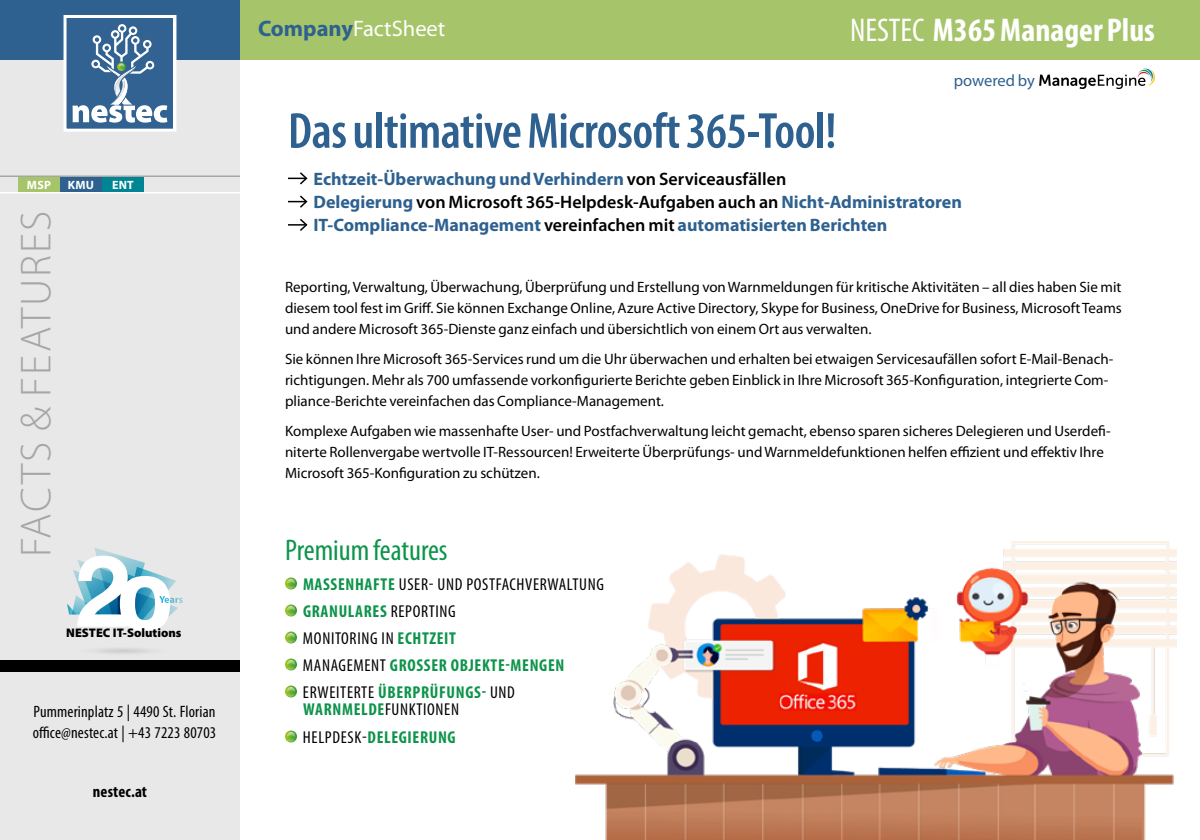
<style>
.page{position:relative;width:1200px;height:840px;background:#fff}
.page>*{position:absolute;margin:0;border:0;box-sizing:border-box;transform-origin:0 0}
.t1{font:600 condensed 51px "Myriad Pro";letter-spacing:-.01em;color:#2e618f}
.t2{font:300 43.5px "Myriad Pro";letter-spacing:.045em;color:#a6a6a6}
.t3{font:700 condensed 33px "Myriad Pro";color:#fff}
.t4{font:condensed 30px "Myriad Pro";color:#0e944b}
.t5{font:22.5px "Myriad Pro";color:#fff}
.t6{font:700 18px/23.2px "Myriad Pro";color:#2e618f}
.t7{font:condensed 17.25px/27px "Myriad Pro";letter-spacing:.04em;color:#000}
.t8{font:700 condensed 17.25px/27px "Myriad Pro";letter-spacing:.04em;color:#0e944b}
.t9{font:condensed 16.5px/21px "Myriad Pro";letter-spacing:.01em;color:#000}
.t10{font:700 condensed 16.5px "Myriad Pro";letter-spacing:.01em;color:#000}
.t11{font:16.5px "Myriad Pro";letter-spacing:-.005em;color:#2e618f}
.t12{font:15px/21px "Myriad Pro";color:#000}
.t13{font:900 12.45px "Myriad Pro";color:#000}
.t14{font:700 12px "Myriad Pro";letter-spacing:.02em;color:#fff}
.s1{font-weight:700;color:#2e618f}
.s2{font-weight:400}
.s3{font-weight:600;color:#000}
.s4{font-weight:700;color:#0e944b}
.s5{font-weight:400;color:#000}
</style>
<div class="page">
<div style="left:0;top:0;width:240px;height:60px;background:#2e618f"></div>
<div style="left:0;top:60px;width:240px;height:780px;background:#e8e8e8"></div>
<div style="left:240px;top:0;width:960px;height:60px;background:#a6c469"></div>
<div style="left:0;top:660px;width:240px;height:12px;background:#000"></div>
<svg style="left:97px;top:648px;width:52px;height:6px"></svg>
<svg style="left:67px;top:548px;width:116px;height:83px"></svg>
<hr style="left:0;top:176px;width:240px;height:1px;background:#a6a6a6">
<hr style="left:0;top:192px;width:240px;height:2px;background:#fff">
<svg style="left:63px;top:15px;width:114px;height:117px"></svg>
<div style="left:18px;top:177px;width:42px;height:15px;background:#a6c469"></div>
<div style="left:60px;top:177px;width:42px;height:15px;background:#2e618f"></div>
<div style="left:102px;top:177px;width:42px;height:15px;background:#008594"></div>
<svg style="left:288px;top:172px;width:20px;height:13px"></svg>
<svg style="left:288px;top:195px;width:20px;height:13px"></svg>
<svg style="left:288px;top:218px;width:20px;height:13px"></svg>
<img style="left:576px;top:541px;width:600px;height:299px">
<svg style="left:285px;top:578px;width:12px;height:12px"></svg>
<svg style="left:285px;top:604px;width:12px;height:12px"></svg>
<svg style="left:285px;top:632px;width:12px;height:12px"></svg>
<svg style="left:285px;top:658px;width:12px;height:12px"></svg>
<svg style="left:285px;top:686px;width:12px;height:12px"></svg>
<svg style="left:285px;top:730px;width:12px;height:12px"></svg>
<svg style="left:1039px;top:69px;width:116px;height:20px"></svg>
<p class="t14" style="left:27px;top:177px;width:26px">MSP</p>
<p class="t14" style="left:68px;top:177px;width:28px">KMU</p>
<p class="t14" style="left:112px;top:177px;width:23px">ENT</p>
<h2 class="t2" style="left:10px;top:557px;width:349px;rotate:-90deg">FACTS &amp; FEATURES</h2>
<p class="t13" style="left:66px;top:624px;width:117px">NESTEC IT-Solutions</p>
<p class="t9" style="left:33px;top:701px;width:185px">Pummerinplatz 5 | 4490 St. Florian office@nestec.at | +43 7223 80703</p>
<p class="t10" style="left:93px;top:781px;width:56px">nestec.at</p>
<h3 class="t5" style="left:258px;top:15px;width:189px"><span class="s1">Company</span>FactSheet</h3>
<h3 class="t3" style="left:850px;top:10px;width:307px"><span class="s2">NESTEC</span> M365 Manager Plus</h3>
<p class="t11" style="left:954px;top:70px;width:83px">powered by</p>
<h1 class="t1" style="left:288px;top:99px;width:550px">Das ultimative Microsoft 365-Tool!</h1>
<p class="t6" style="left:313px;top:166px;width:650px">Echtzeit-Überwachung und Verhindern <span class="s3">von Serviceausfällen<br></span>Delegierung <span class="s3">von Microsoft 365-Helpdesk-Aufgaben auch an</span> Nicht-Administratoren<br>IT-Compliance-Management <span class="s3">vereinfachen mit</span> automatisierten Berichten</p>
<p class="t12" style="left:285px;top:276px;width:838px;text-align:justify">Reporting, Verwaltung, Überwachung, Überprüfung und Erstellung von Warnmeldungen für kritische Aktivitäten – all dies haben Sie mit diesem tool fest im Griff. Sie können Exchange Online, Azure Active Directory, Skype for Business, OneDrive for Business, Microsoft Teams und andere Microsoft 365-Dienste ganz einfach und übersichtlich von einem Ort aus verwalten.</p>
<p class="t12" style="left:285px;top:348px;width:830px">Sie können Ihre Microsoft 365-Services rund um die Uhr überwachen und erhalten bei etwaigen Servicesaufällen sofort E-Mail-Benach&shy;richtigungen. Mehr als 700 umfassende vorkonfigurierte Berichte geben Einblick in Ihre Microsoft 365-Konfiguration, integrierte Com&shy;pliance-Berichte vereinfachen das Compliance-Management.</p>
<p class="t12" style="left:285px;top:420px;width:827px">Komplexe Aufgaben wie massenhafte User- und Postfachverwaltung leicht gemacht, ebenso sparen sicheres Delegieren und Userdefi&shy;niterte Rollenvergabe wertvolle IT-Ressourcen! Erweiterte Überprüfungs- und Warnmeldefunktionen helfen effizient und effektiv Ihre<br>Microsoft 365-Konfiguration zu schützen.</p>
<h3 class="t4" style="left:285px;top:531px;width:164px">Premium features</h3>
<p class="t7" style="left:303px;top:570px;width:302px"><span class="s4">MASSENHAFTE</span> USER- UND POSTFACHVERWALTUNG<br><span class="s4">GRANULARES</span> REPORTING<br>MONITORING IN <span class="s4">ECHTZEIT<br></span>MANAGEMENT <span class="s4">GROSSER OBJEKTE-MENGEN<br></span>ERWEITERTE <span class="s4">ÜBERPRÜFUNGS-</span> UND</p>
<p class="t8" style="left:303px;top:696px;width:158px">WARNMELDE<span class="s5">FUNKTIONEN<br>HELPDESK-</span>DELEGIERUNG</p>
</div>
